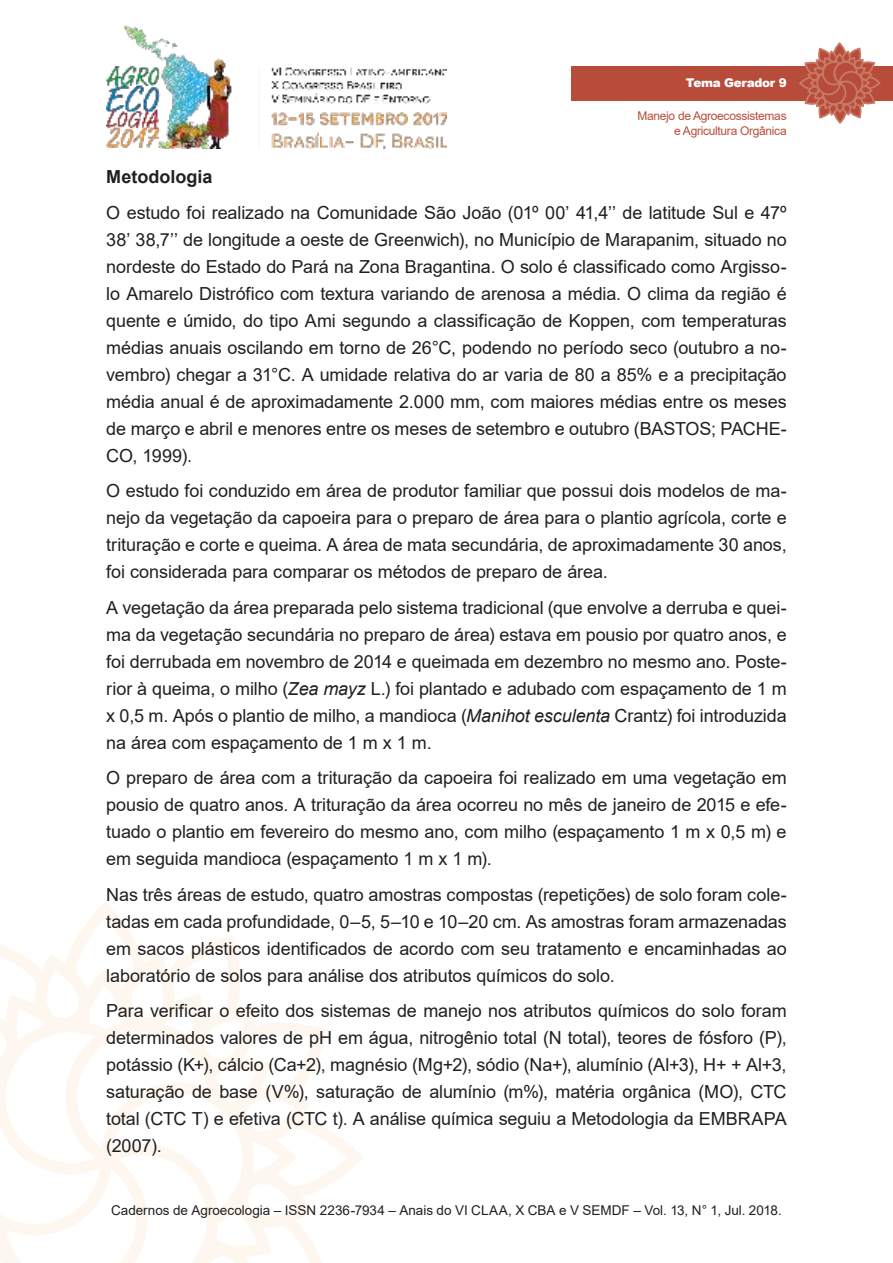
<style>
.page{position:relative;width:893px;height:1263px;background:#fff}
.page>*{position:absolute;margin:0;border:0;box-sizing:border-box;transform-origin:0 0}
.t1{font:18px/27px "Arial";letter-spacing:-.005em;color:#221f1f;text-align:justify}
.t2{font:700 18px "Arial";color:#221f1f}
.t3{font:13.5px "Arial";color:#221f1f}
.t4{font:12px/14.4px "Arial";letter-spacing:-.025em;color:#b84c3b;text-align:right}
.t5{font:900 12px "Arial";letter-spacing:-.025em;color:#fff}
.s1{font-style:italic}
</style>
<div class="page">
<img style="left:106px;top:25px;width:340px;height:124px">
<svg style="left:0;top:910px;width:363px;height:353px"></svg>
<div style="left:571px;top:66px;width:322px;height:34px;background:#b84c3b"></div>
<svg style="left:798px;top:43px;width:83px;height:81px"></svg>
<p class="t5" style="left:686px;top:76px;width:102px">Tema Gerador 9</p>
<p class="t4" style="left:637px;top:110px;width:151px">Manejo de Agroecossistemas e Agricultura Orgânica</p>
<p class="t2" style="left:106px;top:170px;width:108px">Metodologia</p>
<p class="t1" style="left:106px;top:201px;width:682px">O estudo foi realizado na Comunidade São João (01º 00’ 41,4’’ de latitude Sul e 47º 38’ 38,7’’ de longitude a oeste de Greenwich), no Município de Marapanim, situado no nordeste do Estado do Pará na Zona Bragantina. O solo é classificado como Argisso&shy;lo Amarelo Distrófico com textura variando de arenosa a média. O clima da região é quente e úmido, do tipo Ami segundo a classificação de Koppen, com temperaturas médias anuais oscilando em torno de 26°C, podendo no período seco (outubro a no&shy;vembro) chegar a 31°C. A umidade relativa do ar varia de 80 a 85% e a precipitação média anual é de aproximadamente 2.000 mm, com maiores médias entre os meses de março e abril e menores entre os meses de setembro e outubro (BASTOS; PACHE-CO, 1999).</p>
<p class="t1" style="left:106px;top:479px;width:682px">O estudo foi conduzido em área de produtor familiar que possui dois modelos de ma&shy;nejo da vegetação da capoeira para o preparo de área para o plantio agrícola, corte e trituração e corte e queima. A área de mata secundária, de aproximadamente 30 anos, foi considerada para comparar os métodos de preparo de área.</p>
<p class="t1" style="left:106px;top:596px;width:682px">A vegetação da área preparada pelo sistema tradicional (que envolve a derruba e quei&shy;ma da vegetação secundária no preparo de área) estava em pousio por quatro anos, e foi derrubada em novembro de 2014 e queimada em dezembro no mesmo ano. Poste&shy;rior à queima, o milho (<span class="s1">Zea mayz</span> L.) foi plantado e adubado com espaçamento de 1 m x 0,5 m. Após o plantio de milho, a mandioca (<span class="s1">Manihot esculenta</span> Crantz) foi introduzida na área com espaçamento de 1 m x 1 m.</p>
<p class="t1" style="left:106px;top:766px;width:682px">O preparo de área com a trituração da capoeira foi realizado em uma vegetação em pousio de quatro anos. A trituração da área ocorreu no mês de janeiro de 2015 e efe&shy;tuado o plantio em fevereiro do mesmo ano, com milho (espaçamento 1 m x 0,5 m) e em seguida mandioca (espaçamento 1 m x 1 m).</p>
<p class="t1" style="left:106px;top:883px;width:682px">Nas três áreas de estudo, quatro amostras compostas (repetições) de solo foram cole&shy;tadas em cada profundidade, 0–5, 5–10 e 10–20 cm. As amostras foram armazenadas em sacos plásticos identificados de acordo com seu tratamento e encaminhadas ao laboratório de solos para análise dos atributos químicos do solo.</p>
<p class="t1" style="left:106px;top:999px;width:682px">Para verificar o efeito dos sistemas de manejo nos atributos químicos do solo foram determinados valores de pH em água, nitrogênio total (N total), teores de fósforo (P), potássio (K+), cálcio (Ca+2), magnésio (Mg+2), sódio (Na+), alumínio (Al+3), H+ + Al+3, saturação de base (V%), saturação de alumínio (m%), matéria orgânica (MO), CTC total (CTC T) e efetiva (CTC t). A análise química seguiu a Metodologia da EMBRAPA (2007).</p>
<p class="t3" style="left:111px;top:1205px;width:672px">Cadernos de Agroecologia – ISSN 2236-7934 – Anais do VI CLAA, X CBA e V SEMDF – Vol. 13, N° 1, Jul. 2018.</p>
</div>
